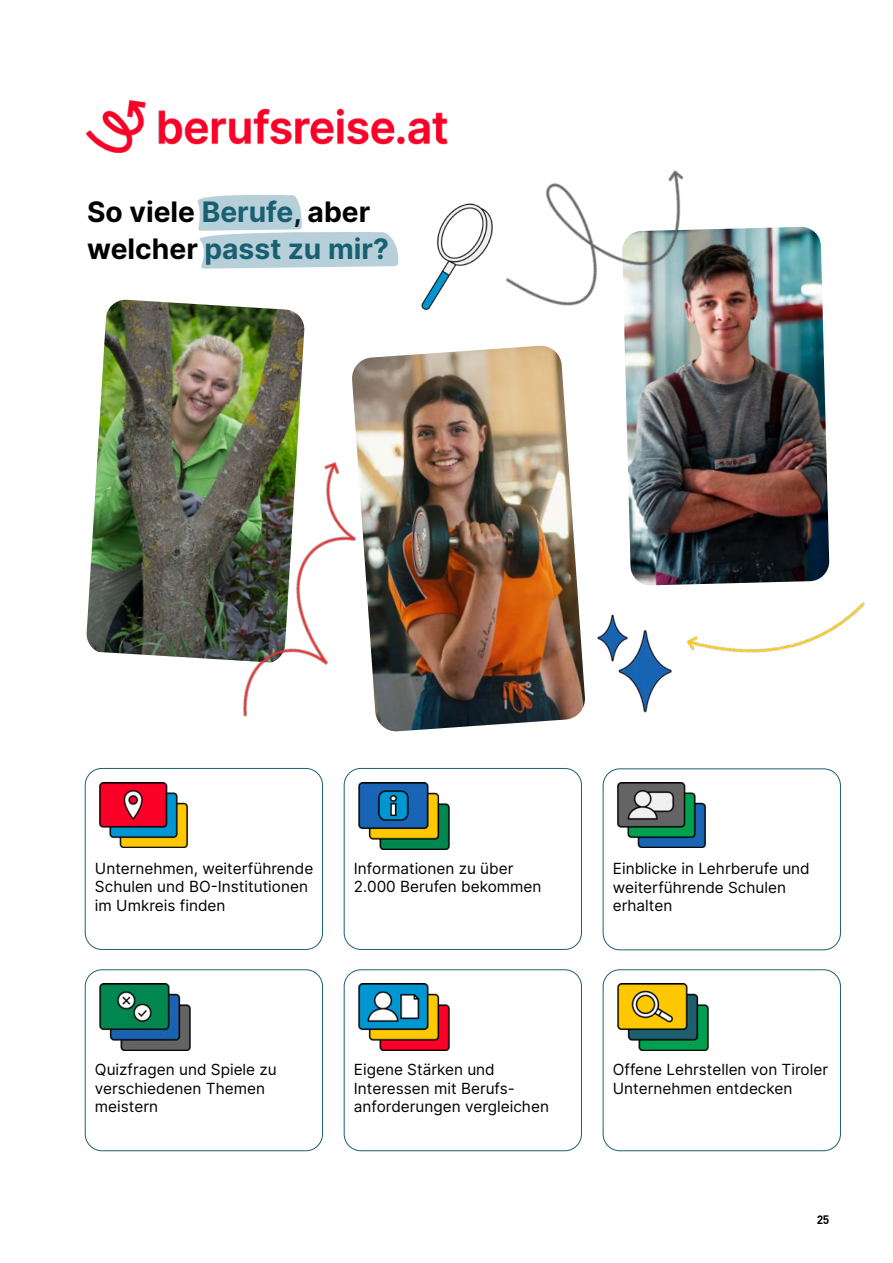
<style>
.page{position:relative;width:893px;height:1263px;background:#fff}
.page>*{position:absolute;margin:0;border:0;box-sizing:border-box;transform-origin:0 0}
.t1{font:700 28.2px/36.6px "Inter";color:#000}
.t2{font:15.3px/18.5px "Inter";color:#000}
.t3{font:700 12px "DIN";color:#000}
.s1{color:#1e5f6e}
</style>
<div class="page">
<img style="left:85px;top:99px;width:363px;height:53px">
<div style="left:85px;top:768px;width:238px;height:182px;border:1px solid #1e606e;border-radius:17px"></div>
<img style="left:99px;top:782px;width:89px;height:65px">
<div style="left:344px;top:768px;width:238px;height:182px;border:1px solid #1e606e;border-radius:17px"></div>
<img style="left:358px;top:782px;width:92px;height:68px">
<div style="left:603px;top:769px;width:238px;height:181px;border:1px solid #1e606e;border-radius:17px"></div>
<img style="left:617px;top:783px;width:89px;height:65px">
<div style="left:344px;top:969px;width:238px;height:182px;border:1px solid #1e606e;border-radius:17px"></div>
<img style="left:358px;top:984px;width:92px;height:67px">
<div style="left:603px;top:969px;width:238px;height:182px;border:1px solid #1e606e;border-radius:17px"></div>
<img style="left:617px;top:984px;width:92px;height:67px">
<div style="left:85px;top:969px;width:238px;height:182px;border:1px solid #1e606e;border-radius:17px"></div>
<img style="left:99px;top:984px;width:92px;height:67px">
<svg style="left:197px;top:195px;width:182px;height:74px"></svg>
<img style="left:86px;top:300px;width:219px;height:354px">
<img style="left:625px;top:227px;width:202px;height:247px">
<img style="left:628px;top:474px;width:237px;height:179px">
<img style="left:379px;top:203px;width:93px;height:108px">
<img style="left:597px;top:606px;width:82px;height:107px">
<img style="left:352px;top:350px;width:233px;height:375px">
<img style="left:118px;top:407px;width:382px;height:366px">
<img style="left:472px;top:170px;width:250px;height:201px">
<h1 class="t1" style="left:87px;top:193px;width:303px">So viele <span class="s1">Berufe</span>, aber welcher <span class="s1">passt zu mir?</span></h1>
<p class="t2" style="left:95px;top:859px;width:220px">Unternehmen, weiterführende<br>Schulen und BO-Institutionen im Umkreis finden</p>
<p class="t2" style="left:354px;top:859px;width:189px">Informationen zu über<br>2.000 Berufen bekommen</p>
<p class="t2" style="left:613px;top:859px;width:198px">Einblicke in Lehrberufe und weiterführende Schulen erhalten</p>
<p class="t2" style="left:95px;top:1060px;width:183px">Quizfragen und Spiele zu verschiedenen Themen meistern</p>
<p class="t2" style="left:354px;top:1060px;width:197px">Eigene Stärken und<br>Interessen mit Berufs&shy;anforderungen vergleichen</p>
<p class="t2" style="left:613px;top:1060px;width:217px">Offene Lehrstellen von Tiroler<br>Unternehmen entdecken</p>
<p class="t3" style="left:817px;top:1211px;width:14px">25</p>
</div>
